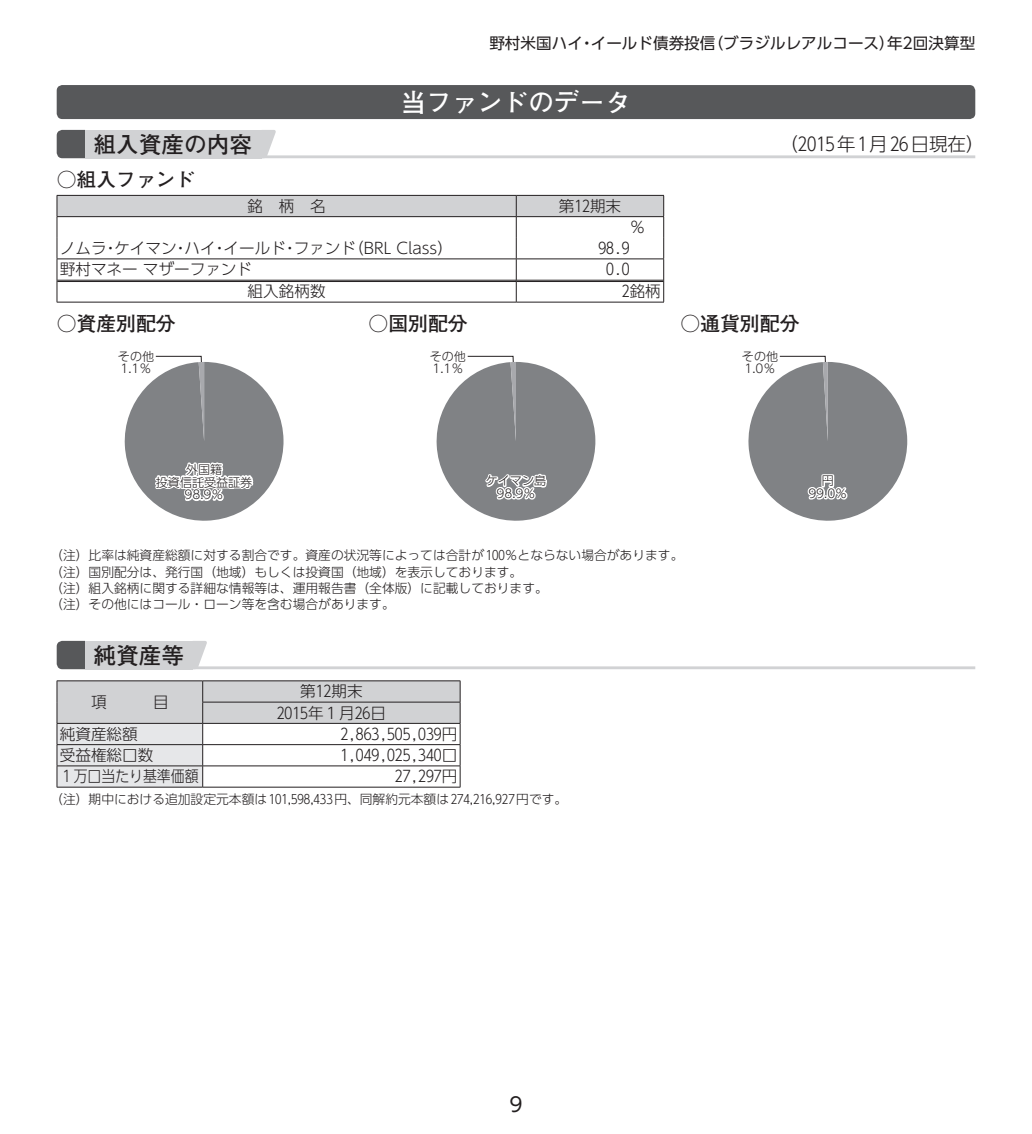
<style>
.page{position:relative;width:1032px;height:1134px;background:#fff}
.page>*{position:absolute;margin:0;border:0;box-sizing:border-box;transform-origin:0 0}
.t1{font:700 25.6px "Futo Go B101 Pro";color:#fff}
.t2{font:700 22.6px "Futo Go B101 Pro";color:#231f20}
.t3{font:700 19.8px "Futo Go B101 Pro";color:#231f20}
.t4{font:19.8px "UD Shin Go Pro";color:#231f20}
.t5{font:300 18.4px "UD Shin Go Pro";color:#231f20}
.t6{font:300 15.6px/21.2px "UD Shin Go Pro";color:#231f20;text-align:center}
.t7{font:15.6px "UD Shin Go Pro";color:#231f20}
.t8{font:300 15.6px "UD Shin Go Pro";color:#231f20;scale:.89 1}
.t9{font:300 12.8px/16.4px "UD Shin Go Pro";color:#231f20}
.t10{font:300 12px/12.8px "UD Shin Go Pro";color:#231f20;text-align:center}
</style>
<div class="page">
<div style="left:57px;top:85px;width:918px;height:34px;background:#57585a;border-radius:6px"></div>
<hr style="left:85px;top:155px;width:890px;height:3px;background:#d1d2d4">
<svg style="left:57px;top:130px;width:28px;height:28px"></svg>
<div style="left:85px;top:130px;width:177px;height:28px;background:#d1d2d4"></div>
<svg style="left:262px;top:130px;width:14px;height:26px"></svg>
<svg style="left:57px;top:195px;width:607px;height:107px"></svg>
<hr style="left:57px;top:302px;width:459px;height:1px;background:#231f20">
<hr style="left:516px;top:302px;width:148px;height:1px;background:#231f20">
<svg style="left:124px;top:356px;width:160px;height:165px"></svg>
<svg style="left:436px;top:356px;width:160px;height:165px"></svg>
<svg style="left:748px;top:356px;width:160px;height:165px"></svg>
<hr style="left:85px;top:666px;width:890px;height:3px;background:#d1d2d4">
<svg style="left:57px;top:641px;width:28px;height:28px"></svg>
<div style="left:85px;top:641px;width:108px;height:28px;background:#d1d2d4"></div>
<svg style="left:193px;top:641px;width:14px;height:26px"></svg>
<hr style="left:57px;top:680px;width:146px;height:1px;background:#231f20">
<hr style="left:203px;top:680px;width:257px;height:1px;background:#231f20">
<svg style="left:57px;top:681px;width:404px;height:106px"></svg>
<hr style="left:57px;top:744px;width:146px;height:1px;background:#231f20">
<hr style="left:57px;top:765px;width:146px;height:1px;background:#231f20">
<hr style="left:57px;top:787px;width:146px;height:1px;background:#231f20">
<hr style="left:203px;top:744px;width:257px;height:1px;background:#231f20">
<hr style="left:203px;top:765px;width:257px;height:1px;background:#231f20">
<hr style="left:203px;top:787px;width:257px;height:1px;background:#231f20">
<p class="t7" style="left:489px;top:31px;width:487px">野村米国ハイ・イールド債券投信（ブラジルレアルコース）年2回決算型</p>
<h1 class="t1" style="left:401px;top:82px;width:231px">当ファンドのデータ</h1>
<h2 class="t2" style="left:94px;top:126px;width:160px">組入資産の内容</h2>
<h3 class="t5" style="left:779px;top:129px;width:206px">（2015年 1月 26日現在）</h3>
<h3 class="t3" style="left:57px;top:164px;width:140px">○組入ファンド</h3>
<p class="t6" style="left:248px;top:195px;width:79px">銘柄名</p>
<p class="t6" style="left:559px;top:195px;width:64px">第12期末</p>
<p class="t6" style="left:630px;top:216px;width:17px">％</p>
<p class="t6" style="left:60px;top:237px;width:395px">ノムラ・ケイマン・ハイ・イールド・ファンド（BRL Class）</p>
<p class="t6" style="left:598px;top:237px;width:33px">98.9</p>
<p class="t6" style="left:60px;top:258px;width:194px">野村マネーマザーファンド</p>
<p class="t6" style="left:606px;top:258px;width:25px">0.0</p>
<p class="t6" style="left:248px;top:280px;width:79px">組入銘柄数</p>
<p class="t6" style="left:622px;top:280px;width:40px">2銘柄</p>
<h3 class="t3" style="left:57px;top:308px;width:121px">○資産別配分</h3>
<h3 class="t3" style="left:680px;top:308px;width:121px">○通貨別配分</h3>
<h3 class="t3" style="left:369px;top:308px;width:101px">○国別配分</h3>
<p class="t10" style="left:118px;top:349px;width:38px;text-align:left">その他<br>1.1％</p>
<p class="t10" style="left:156px;top:462px;width:98px">外国籍<br>投資信託受益証券<br>98.9％</p>
<p class="t10" style="left:430px;top:349px;width:38px;text-align:left">その他<br>1.1％</p>
<p class="t10" style="left:486px;top:474px;width:62px">ケイマン島<br>98.9％</p>
<p class="t9" style="left:50px;top:547px;width:635px">（注）比率は純資産総額に対する割合です。資産の状況等によっては合計が 100％とならない場合があります。（注）国別配分は、発行国（地域）もしくは投資国（地域）を表示しております。<br>（注）組入銘柄に関する詳細な情報等は、運用報告書（全体版）に記載しております。<br>（注）その他にはコール・ローン等を含む場合があります。</p>
<h2 class="t2" style="left:94px;top:637px;width:92px">純資産等</h2>
<p class="t6" style="left:91px;top:691px;width:17px">項</p>
<p class="t6" style="left:153px;top:691px;width:17px">目</p>
<p class="t6" style="left:277px;top:680px;width:111px">第12期末<br>2015年1月26日</p>
<p class="t6" style="left:60px;top:723px;width:79px">純資産総額</p>
<p class="t6" style="left:340px;top:723px;width:118px">2,863,505,039円</p>
<p class="t6" style="left:60px;top:744px;width:95px">受益権総口数</p>
<p class="t6" style="left:340px;top:744px;width:118px">1,049,025,340口</p>
<p class="t8" style="left:60px;top:764px;width:157px">1万口当たり基準価額</p>
<p class="t6" style="left:395px;top:765px;width:64px">27,297円</p>
<p class="t9" style="left:50px;top:791px;width:518px">（注）期中における追加設定元本額は 101,598,433円、同解約元本額は 274,216,927円です。</p>
<p class="t10" style="left:742px;top:349px;width:38px;text-align:left">その他<br>1.0％</p>
<p class="t10" style="left:808px;top:474px;width:40px">円<br>99.0％</p>
<h3 class="t4" style="left:509px;top:1088px;width:15px">9</h3>
</div>
